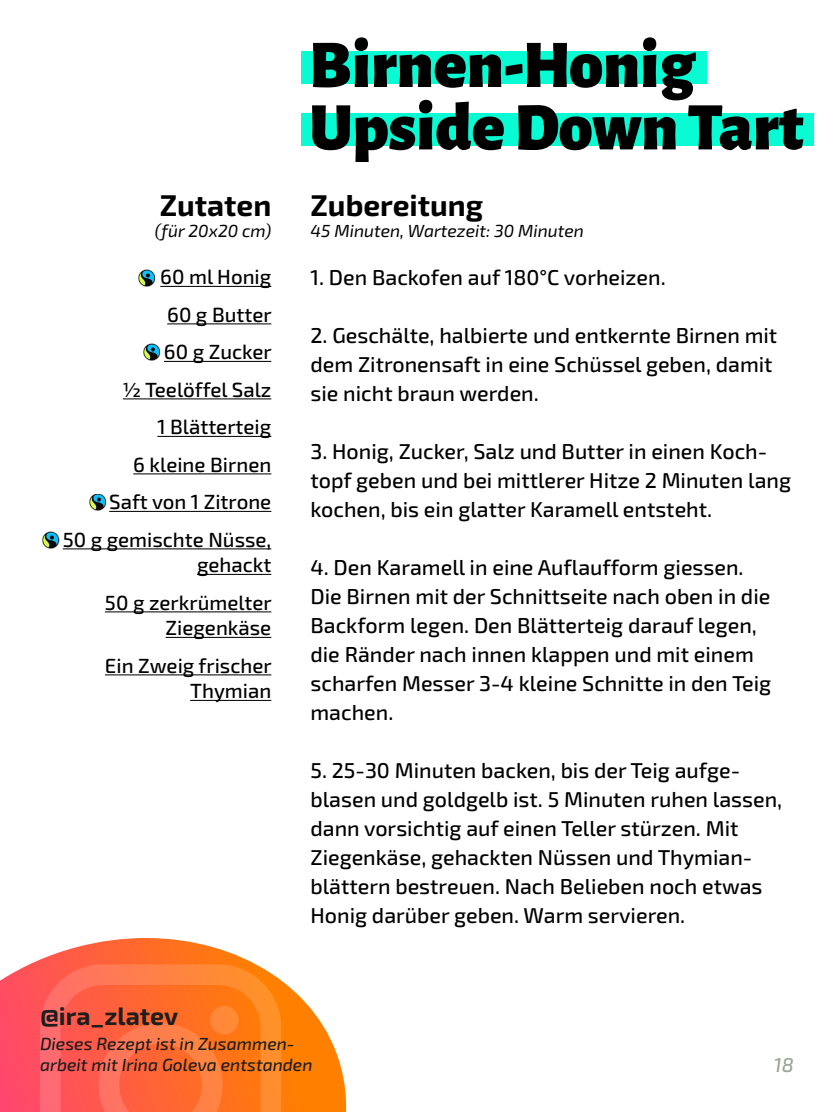
<style>
.page{position:relative;width:834px;height:1112px;background:#fff}
.page>*{position:absolute;margin:0;border:0;box-sizing:border-box;transform-origin:0 0}
.t1{font:900 68.1px/62.5px "Alegreya Sans";color:#000}
.t2{font:700 30px "Exo 2";color:#000}
.t3{font:700 25px "Exo 2";color:#1e1e1e}
.t4{font:500 21.5px/29px "Exo 2";color:#000}
.t5{font:500 20.5px/37.5px "Exo 2";color:#000;text-align:right}
.t6{font:italic 500 20px "Exo 2";color:#9ca399}
.t7{font:italic 500 17.5px/21px "Exo 2";color:#1e1e1e}
.t8{font:italic 17.5px "Exo 2";color:#000}
</style>
<div class="page">
<svg style="left:0;top:938px;width:347px;height:174px"></svg>
<svg style="left:40px;top:964px;width:241px;height:148px;background:#ff703c"></svg>
<div style="left:210px;top:1006px;width:29px;height:28px;background:#ff8937;border-radius:50%"></div>
<div style="left:301px;top:51px;width:405px;height:33px;background:#09fbd3"></div>
<div style="left:301px;top:114px;width:512px;height:32px;background:#09fbd3"></div>
<hr style="left:160px;top:286px;width:111px;height:1px;background:#000">
<hr style="left:167px;top:323px;width:104px;height:1px;background:#000">
<hr style="left:164px;top:361px;width:107px;height:1px;background:#000">
<hr style="left:123px;top:398px;width:148px;height:1px;background:#000">
<hr style="left:157px;top:436px;width:114px;height:1px;background:#000">
<hr style="left:133px;top:473px;width:138px;height:1px;background:#000">
<hr style="left:109px;top:511px;width:162px;height:1px;background:#000">
<hr style="left:63px;top:548px;width:208px;height:1px;background:#000">
<hr style="left:197px;top:574px;width:74px;height:1px;background:#000">
<hr style="left:105px;top:611px;width:166px;height:1px;background:#000">
<hr style="left:166px;top:637px;width:105px;height:1px;background:#000">
<hr style="left:105px;top:674px;width:166px;height:1px;background:#000">
<hr style="left:190px;top:700px;width:81px;height:1px;background:#000">
<img style="left:139px;top:269px;width:16px;height:17px">
<img style="left:143px;top:344px;width:17px;height:17px">
<img style="left:43px;top:532px;width:16px;height:16px">
<img style="left:90px;top:494px;width:16px;height:17px">
<h2 class="t2" style="left:160px;top:188px;width:113px">Zutaten</h2>
<p class="t8" style="left:155px;top:221px;width:118px">(für 20x20 cm)</p>
<p class="t5" style="left:63px;top:259px;width:211px">60 ml Honig<br>60 g Butter<br>60 g Zucker<br>½ Teelöffel Salz<br>1 Blätterteig<br>6 kleine Birnen<br>Saft von 1 Zitrone<br>50 g gemischte Nüsse,</p>
<p class="t5" style="left:105px;top:547px;width:168px">gehackt<br>50 g zerkrümelter</p>
<p class="t5" style="left:105px;top:610px;width:168px">Ziegenkäse<br>Ein Zweig frischer</p>
<p class="t5" style="left:190px;top:673px;width:83px">Thymian</p>
<h1 class="t1" style="left:309px;top:28px;width:496px">Birnen-Honig<br>Upside Down Tart</h1>
<h2 class="t2" style="left:310px;top:188px;width:174px">Zubereitung</h2>
<p class="t8" style="left:310px;top:221px;width:275px">45 Minuten, Wartezeit: 30 Minuten</p>
<p class="t4" style="left:310px;top:263px;width:357px">1. Den Backofen auf 180°C vorheizen.</p>
<p class="t4" style="left:310px;top:321px;width:468px">2. Geschälte, halbierte und entkernte Birnen mit dem Zitronensaft in eine Schüssel geben, damit sie nicht braun werden.</p>
<p class="t4" style="left:310px;top:437px;width:482px">3. Honig, Zucker, Salz und Butter in einen Koch&shy;topf geben und bei mittlerer Hitze 2 Minuten lang kochen, bis ein glatter Karamell entsteht.</p>
<p class="t4" style="left:310px;top:553px;width:462px">4. Den Karamell in eine Auflaufform giessen.<br>Die Birnen mit der Schnittseite nach oben in die Backform legen. Den Blätterteig darauf legen, die Ränder nach innen klappen und mit einem scharfen Messer 3-4 kleine Schnitte in den Teig machen.</p>
<p class="t4" style="left:310px;top:757px;width:473px">5. 25-30 Minuten backen, bis der Teig aufge&shy;blasen und goldgelb ist. 5 Minuten ruhen lassen, dann vorsichtig auf einen Teller stürzen. Mit Ziegenkäse, gehackten Nüssen und Thymian&shy;blättern bestreuen. Nach Belieben noch etwas Honig darüber geben. Warm servieren.</p>
<p class="t3" style="left:40px;top:1002px;width:140px">@ira_zlatev</p>
<p class="t7" style="left:40px;top:1033px;width:274px">Dieses Rezept ist in Zusammen&shy;arbeit mit Irina Goleva entstanden</p>
<p class="t6" style="left:774px;top:1053px;width:22px">18</p>
</div>
